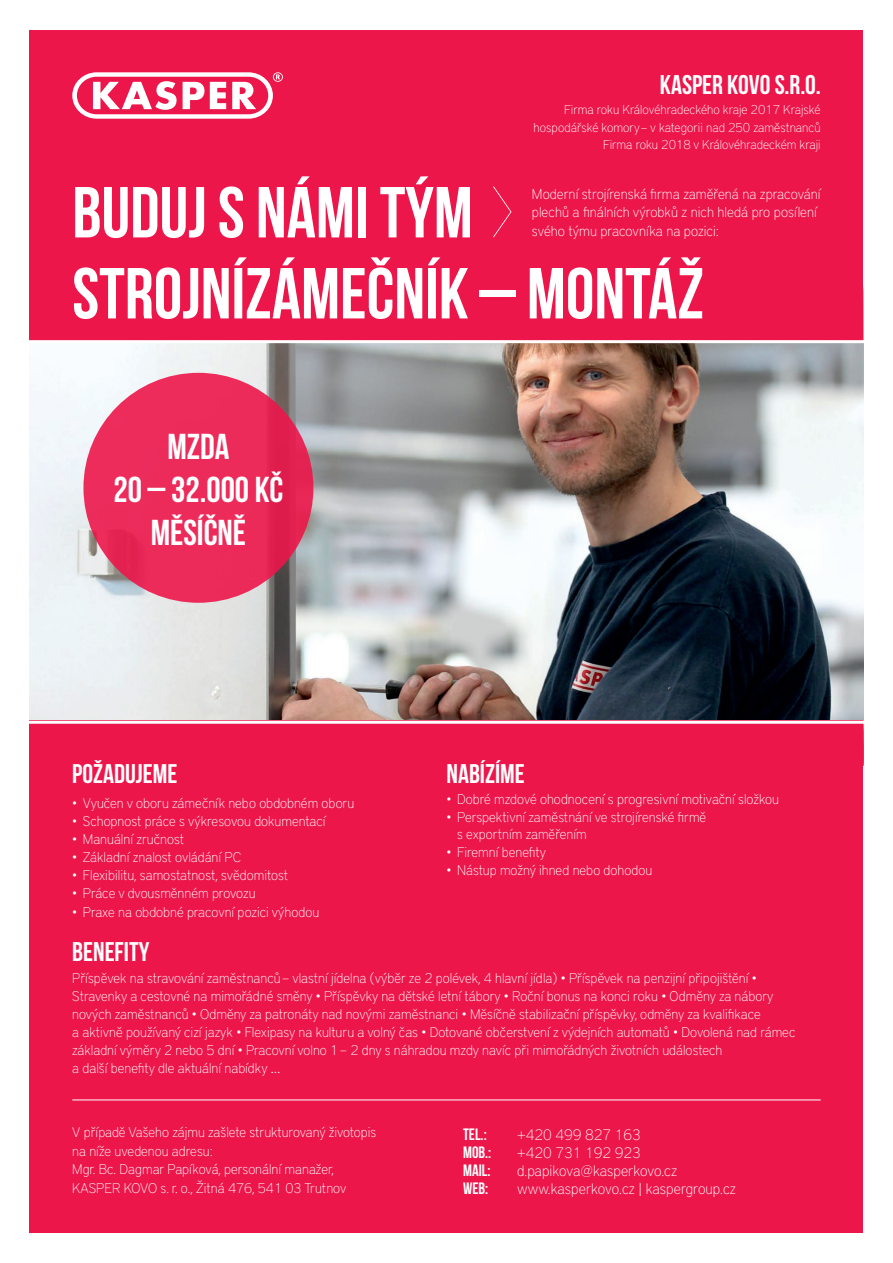
<style>
.page{position:relative;width:893px;height:1263px;background:#fff}
.page>*{position:absolute;margin:0;border:0;box-sizing:border-box;transform-origin:0 0}
.nadpis_velky{font:72px "Bebas Neue";color:#fff}
.nadpis_stredni{font:36px/43.2px "Bebas Neue";color:#fff;text-align:center}
.nadpis_stredni-2{font:27px "Bebas Neue";color:#fff}
.nadpis_velky-2{font:27px "Bebas Neue";color:#fff}
.kontakty{font:16.5px "Bebas Neue";color:#fff}
.kontakty-2{font:100 15px "District Pro";color:#fff}
.text_základní{font:100 14.25px "District Pro";color:#fff}
.Styl_odstavce1{font:100 13.95px/18px "District Pro";color:#fff}
.text_základní-2{font:100 13.95px/18.8px "District Pro";color:#fff}
.text_základní-3{font:100 12.75px/17.2px "District Pro";color:#fff;text-align:right}
</style>
<div class="page">
<img style="left:30px;top:343px;width:833px;height:378px">
<div style="left:30px;top:30px;width:833px;height:312px;background:#ed164b"></div>
<div style="left:30px;top:721px;width:833px;height:512px;background:#ed164b"></div>
<svg style="left:493px;top:186px;width:18px;height:51px"></svg>
<hr style="left:0;top:340px;width:893px;height:3px;background:#fff">
<hr style="left:0;top:721px;width:893px;height:3px;background:#fff">
<svg style="left:72px;top:72px;width:211px;height:47px"></svg>
<hr style="left:72px;top:1099px;width:749px;height:1px;background:#fff">
<div style="left:83px;top:373px;width:230px;height:230px;background:linear-gradient(to right,#ee305f,#e62353);border-radius:50%"></div>
<p class="nadpis_velky-2" style="left:660px;top:70px;width:162px">KASPER KOVO S.R.O.</p>
<p class="text_základní-3" style="left:533px;top:100px;width:289px">Firma roku Královéhradeckého kraje 2017 Krajské hospodářské komory– v kategorii nad 250 zaměstnanců</p>
<p class="text_základní-3" style="left:603px;top:135px;width:219px">Firma roku 2018 v Královéhradeckém kraji</p>
<p class="nadpis_velky" style="left:72px;top:173px;width:402px">BUDUJ S NÁMI TÝM</p>
<p class="nadpis_velky" style="left:72px;top:254px;width:633px">STROJNÍZÁMEČNÍK – MONTÁŽ</p>
<p class="text_základní" style="left:532px;top:183px;width:290px">Moderní strojírenská firma zaměřená na zpracování</p>
<p class="text_základní" style="left:532px;top:202px;width:286px">plechů a finálních výrobků z nich hledá pro posílení</p>
<p class="text_základní" style="left:532px;top:221px;width:189px">svého týmu pracovníka na pozici:</p>
<p class="nadpis_stredni" style="left:114px;top:424px;width:171px">MZDA<br>20 – 32.000 KČ</p>
<p class="nadpis_stredni" style="left:151px;top:511px;width:97px">MĚSÍČNĚ</p>
<p class="nadpis_stredni-2" style="left:72px;top:759px;width:107px">POŽADUJEME</p>
<p class="Styl_odstavce1" style="left:72px;top:794px;width:284px">• Vyučen v oboru zámečník nebo obdobném oboru</p>
<p class="Styl_odstavce1" style="left:72px;top:812px;width:255px">• Schopnost práce s výkresovou dokumentací</p>
<p class="Styl_odstavce1" style="left:72px;top:830px;width:113px">• Manuální zručnost</p>
<p class="Styl_odstavce1" style="left:72px;top:848px;width:171px">• Základní znalost ovládání PC</p>
<p class="Styl_odstavce1" style="left:72px;top:866px;width:217px">• Flexibilitu, samostatnost, svědomitost</p>
<p class="Styl_odstavce1" style="left:72px;top:884px;width:185px">• Práce v dvousměnném provozu</p>
<p class="Styl_odstavce1" style="left:72px;top:902px;width:249px">• Praxe na obdobné pracovní pozici výhodou</p>
<p class="nadpis_stredni-2" style="left:446px;top:759px;width:80px">NABÍZÍME</p>
<p class="Styl_odstavce1" style="left:446px;top:789px;width:334px">• Dobré mzdové ohodnocení s progresivní motivační složkou</p>
<p class="Styl_odstavce1" style="left:457px;top:808px;width:251px;line-height:16.8px;text-indent:-11px">• Perspektivní zaměstnání ve strojírenské firmě s exportním zaměřením</p>
<p class="Styl_odstavce1" style="left:446px;top:842px;width:101px">• Firemní benefity</p>
<p class="Styl_odstavce1" style="left:446px;top:860px;width:207px">• Nástup možný ihned nebo dohodou</p>
<p class="nadpis_stredni-2" style="left:72px;top:936px;width:79px">BENEFITY</p>
<p class="Styl_odstavce1" style="left:72px;top:968px;width:725px">Příspěvek na stravování zaměstnanců– vlastní jídelna (výběr ze 2 polévek, 4 hlavní jídla) • Příspěvek na penzijní připojištění • Stravenky a cestovné na mimořádné směny • Příspěvky na dětské letní tábory • Roční bonus na konci roku • Odměny za nábory nových zaměstnanců • Odměny za patronáty nad novými zaměstnanci • Měsíčně stabilizační příspěvky, odměny za kvalifikace<br>a aktivně používaný cizí jazyk • Flexipasy na kulturu a volný čas • Dotované občerstvení z výdejních automatů • Dovolená nad rámec základní výměry 2 nebo 5 dní • Pracovní volno 1– 2 dny s náhradou mzdy navíc při mimořádných životních událostech<br>a další benefity dle aktuální nabídky …</p>
<p class="text_základní-2" style="left:72px;top:1122px;width:306px">V případě Vašeho zájmu zašlete strukturovaný životopis na níže uvedenou adresu:<br>Mgr. Bc. Dagmar Papíková, personální manažer, KASPER KOVO s. r. o., Žitná 476, 541 03 Trutnov</p>
<p class="kontakty" style="left:463px;top:1125px;width:25px">TEL.:</p>
<p class="kontakty-2" style="left:517px;top:1124px;width:125px">+420 499 827 163</p>
<p class="kontakty" style="left:463px;top:1143px;width:30px">MOB.:</p>
<p class="kontakty-2" style="left:517px;top:1142px;width:125px">+420 731 192 923</p>
<p class="kontakty" style="left:463px;top:1161px;width:29px">MAIL:</p>
<p class="kontakty-2" style="left:517px;top:1160px;width:162px">d.papikova@kasperkovo.cz</p>
<p class="kontakty" style="left:463px;top:1179px;width:27px">WEB:</p>
<p class="kontakty-2" style="left:517px;top:1178px;width:220px">www.kasperkovo.cz | kaspergroup.cz</p>
</div>
